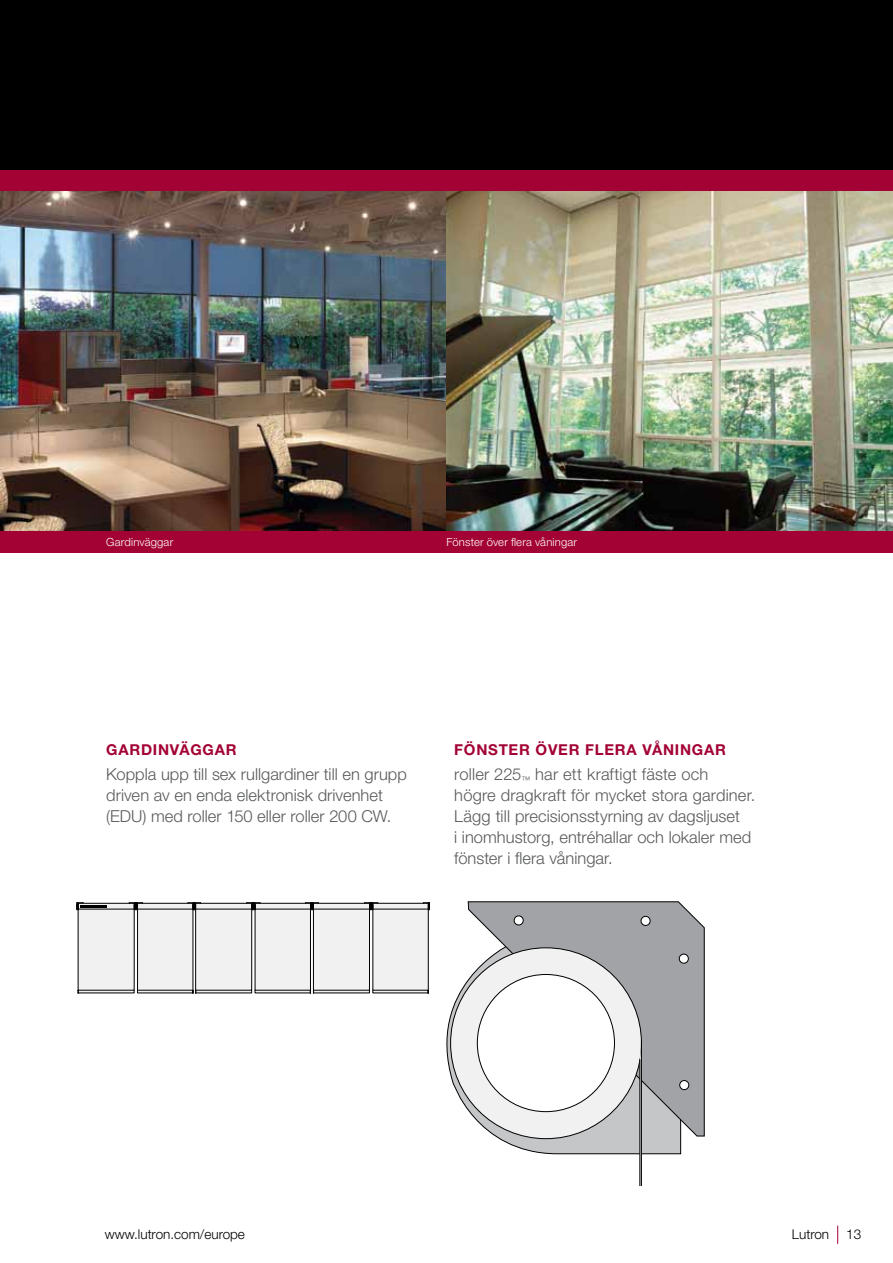
<style>
.page{position:relative;width:893px;height:1263px;background:#fff}
.page>*{position:absolute;margin:0;border:0;box-sizing:border-box;transform-origin:0 0}
.t1{font:300 16.5px/21px "Helvetica Neue LT Std";color:#58595b}
.t2{font:700 15px "Helvetica Neue LT Std";letter-spacing:.05em;color:#a30234}
.t3{font:300 13.5px "Helvetica Neue LT Std";color:#000}
.t4{font:300 11.25px "Helvetica Neue LT Std";letter-spacing:.015em;color:#fff}
</style>
<div class="page">
<div style="left:0;top:0;width:893px;height:170px;background:#000"></div>
<div style="left:0;top:170px;width:893px;height:21px;background:#a30234"></div>
<svg style="left:837px;top:1226px;width:1px;height:18px"></svg>
<img style="left:0;top:191px;width:446px;height:340px">
<img style="left:446px;top:191px;width:447px;height:340px">
<div style="left:0;top:531px;width:893px;height:22px;background:#a30234"></div>
<svg style="left:446px;top:979px;width:235px;height:175px"></svg>
<svg style="left:468px;top:901px;width:237px;height:235px;background:#a5a7a9"></svg>
<div style="left:451px;top:948px;width:190px;height:191px;background:#f1f1f2;border-radius:50%"></div>
<div style="left:477px;top:974px;width:137px;height:138px;background:#fff;border-radius:50%"></div>
<svg style="left:639px;top:1040px;width:3px;height:146px"></svg>
<svg style="left:77px;top:902px;width:353px;height:92px"></svg>
<hr style="left:80px;top:905px;width:27px;height:2px;background:#000">
<p class="t4" style="left:106px;top:538px;width:68px">Gardinväggar</p>
<p class="t4" style="left:446px;top:538px;width:132px">Fönster över flera våningar</p>
<p class="t2" style="left:106px;top:744px;width:132px">GARDINVÄGGAR</p>
<p class="t1" style="left:106px;top:766px;width:302px">Koppla upp till sex rullgardiner till en grupp driven av en enda elektronisk drivenhet (EDU) med roller 150 eller roller 200 CW.</p>
<p class="t2" style="left:454px;top:744px;width:273px">FÖNSTER ÖVER FLERA VÅNINGAR</p>
<p class="t1" style="left:454px;top:766px;width:303px">roller 225<sub>™</sub> har ett kraftigt fäste och<br>högre dragkraft för mycket stora gardiner.<br>Lägg till precisionsstyrning av dagsljuset<br>i inomhustorg, entréhallar och lokaler med fönster i flera våningar.</p>
<p class="t3" style="left:105px;top:1229px;width:142px">www.lutron.com/europe</p>
<p class="t3" style="left:792px;top:1229px;width:39px">Lutron</p>
<p class="t3" style="left:846px;top:1229px;width:17px">13</p>
</div>
